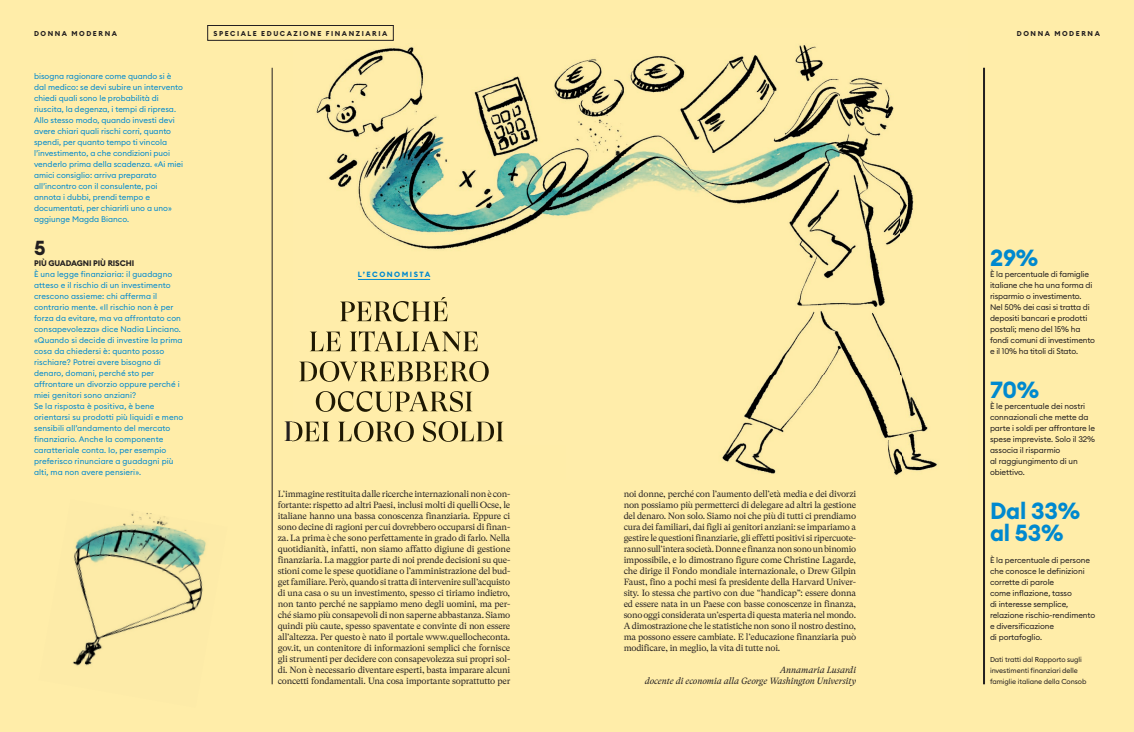
<style>
.page{position:relative;width:1134px;height:732px;background:#fff}
.page>*{position:absolute;margin:0;border:0;box-sizing:border-box;transform-origin:0 0}
.t1{font:700 23px/22px "Euclid Circular B";letter-spacing:-.01em;color:#0089cf}
.t2{font:700 20px "Euclid Circular B";color:#231f20}
.t3{font:9px/11px "GT Super Text";letter-spacing:-.025em;color:#231f20;text-align:justify}
.t4{font:italic 9px/11px "GT Super Text";letter-spacing:-.01em;color:#231f20;text-align:right}
.t5{font:8px/11px "Euclid Circular B";letter-spacing:.005em;color:#0089cf}
.t6{font:8px/11px "Euclid Circular B";letter-spacing:-.01em;color:#231f20}
.t7{font:700 7.5px "Euclid Circular B";letter-spacing:.2em;color:#0089cf}
.t8{font:7px/11px "Euclid Circular B";letter-spacing:-.01em;color:#231f20}
.t9{font:700 7px "Euclid Circular B";letter-spacing:.22em;color:#231f20}
.s1{font-weight:700;color:#231f20}
</style>
<div class="page">
<div style="left:0;top:0;width:567px;height:731px;background:#ffeda9"></div>
<div style="left:567px;top:0;width:567px;height:731px;background:#ffeda9"></div>
<img style="left:293px;top:45px;width:645px;height:430px">
<img style="left:340px;top:297px;width:109px;height:24px">
<img style="left:310px;top:331px;width:169px;height:20px">
<img style="left:299px;top:361px;width:191px;height:20px">
<img style="left:316px;top:391px;width:157px;height:20px">
<img style="left:293px;top:421px;width:210px;height:20px">
<hr style="left:358px;top:279px;width:72px;height:1px;background:#0089cf">
<div style="left:207px;top:25px;width:187px;height:16px;border:1px solid #231f20"></div>
<img style="left:72px;top:513px;width:134px;height:153px">
<hr style="left:983px;top:68px;width:2px;height:616px;background:#231f20">
<hr style="left:272px;top:68px;width:1px;height:616px;background:#231f20">
<p class="t9" style="left:1018px;top:29px;width:83px">P SSO AIUTA TI?</p>
<p class="t9" style="left:34px;top:29px;width:85px">DONNA MODERNA</p>
<p class="t9" style="left:214px;top:29px;width:175px">SPECIALE EDUCAZIONE FINANZIARIA</p>
<p class="t9" style="left:1017px;top:29px;width:85px">DONNA MODERNA</p>
<p class="t5" style="left:34px;top:70px;width:151px">bisogna ragionare come quando si è dal medico: se devi subire un intervento chiedi quali sono le probabilità di riuscita, la degenza, i tempi di ripresa.<br>Allo stesso modo, quando investi devi avere chiari quali rischi corri, quanto spendi, per quanto tempo ti vincola l’investimento, a che condizioni puoi venderlo prima della scadenza. «Ai miei amici consiglio: arriva preparato all’incontro con il consulente, poi annota i dubbi, prendi tempo e documentati, per chiarirli uno a uno» aggiunge Magda Bianco.</p>
<p class="t2" style="left:34px;top:235px;width:13px">5</p>
<p class="t5" style="left:34px;top:257px;width:151px"><span class="s1">PIÙ GUADAGNI PIÙ RISCHI<br></span>È una legge finanziaria: il guadagno atteso e il rischio di un investimento crescono assieme: chi afferma il contrario mente. «Il rischio non è per forza da evitare, ma va affrontato con consapevolezza» dice Nadia Linciano. «Quando si decide di investire la prima cosa da chiedersi è: quanto posso rischiare? Potrei avere bisogno di denaro, domani, perché sto per affrontare un divorzio oppure perché i miei genitori sono anziani?<br>Se la risposta è positiva, è bene orientarsi su prodotti più liquidi e meno sensibili all’andamento del mercato finanziario. Anche la componente caratteriale conta. Io, per esempio preferisco rinunciare a guadagni più alti, ma non avere pensieri».</p>
<p class="t7" style="left:358px;top:269px;width:74px">L’ECONOMISTA</p>
<p class="t3" style="left:278px;top:488px;width:234px">L’immagine restituita dalle ricerche internazionali non è con&shy;fortante: rispetto ad altri Paesi, inclusi molti di quelli Ocse, le italiane hanno una bassa conoscenza finanziaria. Eppure ci sono decine di ragioni per cui dovrebbero occuparsi di finan&shy;za. La prima è che sono perfettamente in grado di farlo. Nella quotidianità, infatti, non siamo affatto digiune di gestione finanziaria. La maggior parte di noi prende decisioni su que&shy;stioni come le spese quotidiane o l’amministrazione del bud&shy;get familiare. Però, quando si tratta di intervenire sull’acquisto di una casa o su un investimento, spesso ci tiriamo indietro, non tanto perché ne sappiamo meno degli uomini, ma per&shy;ché siamo più consapevoli di non saperne abbastanza. Siamo quindi più caute, spesso spaventate e convinte di non essere all’altezza. Per questo è nato il portale www.quellocheconta. gov.it, un contenitore di informazioni semplici che fornisce gli strumenti per decidere con consapevolezza sui propri sol&shy;di. Non è necessario diventare esperti, basta imparare alcuni concetti fondamentali. Una cosa importante soprattutto per</p>
<p class="t3" style="left:624px;top:488px;width:234px">noi donne, perché con l’aumento dell’età media e dei divorzi non possiamo più permetterci di delegare ad altri la gestione del denaro. Non solo. Siamo noi che più di tutti ci prendiamo cura dei familiari, dai figli ai genitori anziani: se impariamo a gestire le questioni finanziarie, gli effetti positivi si ripercuote&shy;ranno sull’intera società. Donne e finanza non sono un binomio impossibile, e lo dimostrano figure come Christine Lagarde, che dirige il Fondo mondiale internazionale, o Drew Gilpin Faust, fino a pochi mesi fa presidente della Harvard Univer&shy;sity. Io stessa che partivo con due “handicap”: essere donna ed essere nata in un Paese con basse conoscenze in finanza, sono oggi considerata un’esperta di questa materia nel mondo.<br>A dimostrazione che le statistiche non sono il nostro destino, ma possono essere cambiate. E l’educazione finanziaria può modificare, in meglio, la vita di tutte noi.</p>
<p class="t4" style="left:645px;top:664px;width:213px">Annamaria Lusardi<br>docente di economia alla George Washington University</p>
<p class="t1" style="left:990px;top:247px;width:50px">29%</p>
<p class="t6" style="left:990px;top:268px;width:107px">È la percentuale di famiglie italiane che ha una forma di risparmio o investimento.<br>Nel 50% dei casi si tratta di depositi bancari e prodotti postali; meno del 15% ha fondi comuni di investimento e il 10% ha titoli di Stato.</p>
<p class="t1" style="left:990px;top:379px;width:51px">70%</p>
<p class="t6" style="left:990px;top:400px;width:107px">È le percentuale dei nostri connazionali che mette da parte i soldi per affrontare le spese impreviste. Solo il 32% associa il risparmio<br>al raggiungimento di un obiettivo.</p>
<p class="t1" style="left:990px;top:500px;width:92px">Dal 33% al 53%</p>
<p class="t6" style="left:990px;top:554px;width:107px">È la percentuale di persone che conosce le definizioni corrette di parole<br>come inflazione, tasso<br>di interesse semplice, relazione rischio-rendimento e diversificazione<br>di portafoglio.</p>
<p class="t8" style="left:990px;top:654px;width:98px">Dati tratti dal Rapporto sugli investimenti finanziari delle famiglie italiane della Consob</p>
</div>
